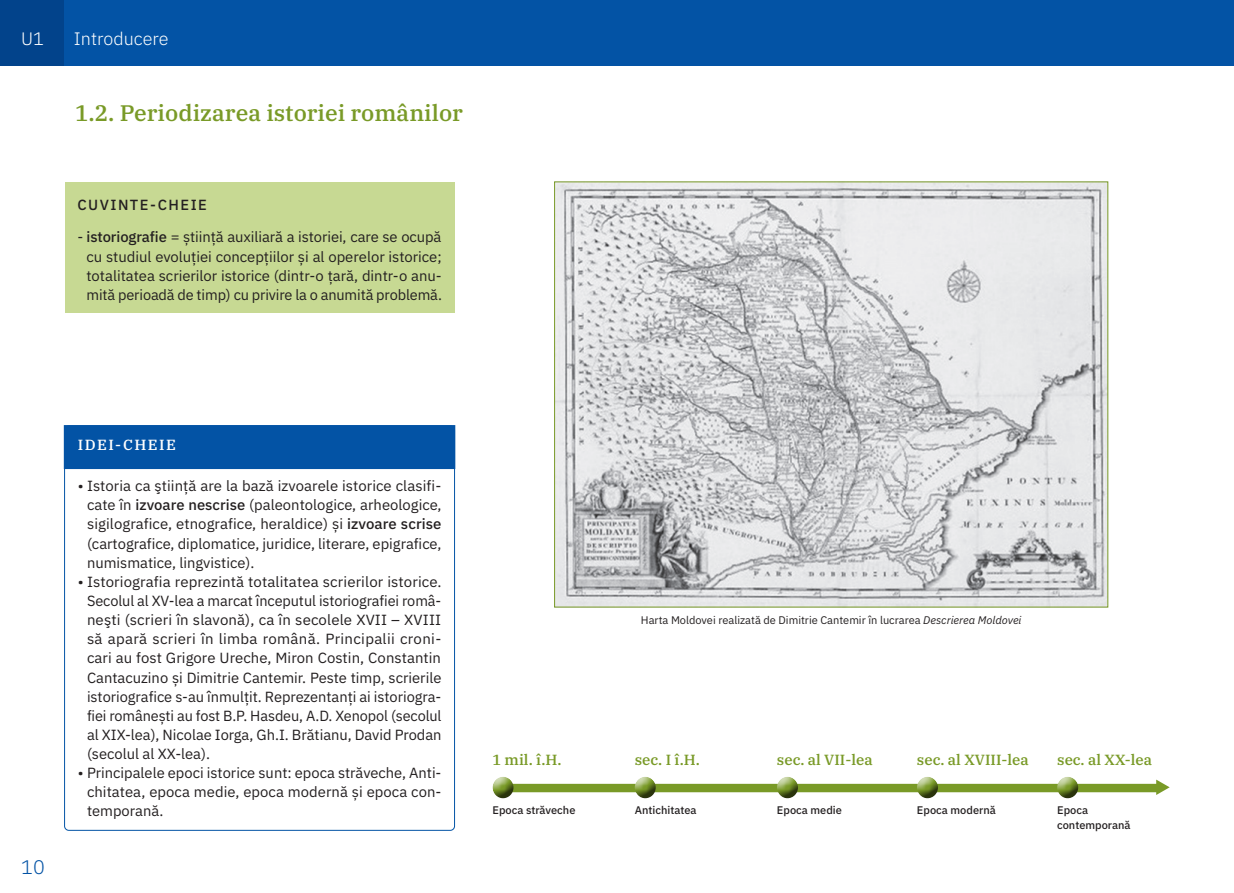
<style>
.page{position:relative;width:1234px;height:893px;background:#fff}
.page>*{position:absolute;margin:0;border:0;box-sizing:border-box;transform-origin:0 0}
.t1{font:500 22.5px "IBM Plex Serif";color:#799a27}
.t2{font:300 19.65px "IBM Plex Sans";color:#0353a5}
.t3{font:300 18px "IBM Plex Sans";color:#fff}
.t4{font:14.7px/19.2px "IBM Plex Sans";color:#231f20;text-align:justify}
.t5{font:500 14.7px "IBM Plex Serif";color:#799a27}
.t6{font:500 14.7px "IBM Plex Sans";letter-spacing:.1em;color:#231f20}
.t7{font:500 14.7px "IBM Plex Serif";letter-spacing:.1em;color:#fff}
.t8{font:10.95px "IBM Plex Sans";color:#231f20}
.t9{font:500 10.95px/14.4px "IBM Plex Sans";color:#231f20}
.s1{font-weight:500}
.s2{font-style:italic}
</style>
<div class="page">
<div style="left:0;top:0;width:1233px;height:66px;background:#0353a5"></div>
<div style="left:0;top:0;width:64px;height:66px;background:#02438b"></div>
<hr style="left:1233px;top:0;width:1px;height:66px;background:#96bc33">
<div style="left:65px;top:182px;width:389px;height:131px;background:#c7d993"></div>
<div style="left:64px;top:425px;width:391px;height:44px;background:#0353a5"></div>
<svg style="left:515px;top:780px;width:654px;height:15px"></svg>
<div style="left:634px;top:775px;width:24px;height:17px;background:#fff;opacity:.75"></div>
<div style="left:634px;top:779px;width:24px;height:20px;background:#231f20;opacity:.75"></div>
<div style="left:492px;top:775px;width:23px;height:17px;background:#fff;opacity:.75"></div>
<div style="left:492px;top:779px;width:23px;height:20px;background:#231f20;opacity:.75"></div>
<div style="left:776px;top:775px;width:24px;height:17px;background:#fff;opacity:.75"></div>
<div style="left:776px;top:779px;width:24px;height:20px;background:#231f20;opacity:.75"></div>
<div style="left:916px;top:775px;width:24px;height:17px;background:#fff;opacity:.75"></div>
<div style="left:916px;top:779px;width:24px;height:20px;background:#231f20;opacity:.75"></div>
<div style="left:1056px;top:775px;width:24px;height:17px;background:#fff;opacity:.75"></div>
<div style="left:1056px;top:779px;width:24px;height:20px;background:#231f20;opacity:.75"></div>
<img style="left:556px;top:184px;width:549px;height:421px">
<p class="t3" style="left:21px;top:25px;width:24px">U1</p>
<p class="t3" style="left:74px;top:25px;width:96px">Introducere</p>
<h1 class="t1" style="left:75px;top:96px;width:389px">1.2. Periodizarea istoriei românilor</h1>
<p class="t6" style="left:77px;top:194px;width:131px">CUVINTE-CHEIE</p>
<p class="t4" style="left:86px;top:226px;width:357px;text-indent:-9px">- <span class="s1">istoriografie</span> = știință auxiliară a istoriei, care se ocupă cu studiul evoluției concepțiilor și al operelor istorice; totalitatea scrierilor istorice (dintr-o țară, dintr-o anu&shy;mită perioadă de timp) cu privire la o anumită problemă.</p>
<h2 class="t2" style="left:21px;top:852px;width:25px">10</h2>
<p class="t7" style="left:78px;top:434px;width:100px">IDEI-CHEIE</p>
<p class="t4" style="left:87px;top:475px;width:356px;text-indent:-9px">• Istoria ca ştiinţă are la bază izvoarele istorice clasifi&shy;cate în <span class="s1">izvoare nescrise</span> (paleontologice, arheologice, sigilografice, etnografice, heraldice) și <span class="s1">izvoare scrise </span>(cartografice, diplomatice, juridice, literare, epigrafice, numismatice, lingvistice).</p>
<p class="t4" style="left:87px;top:571px;width:356px;text-indent:-9px">• Istoriografia reprezintă totalitatea scrierilor istorice.<br>Secolul al XV-lea a marcat începutul istoriografiei româ&shy;neşti (scrieri în slavonă), ca în secolele XVII – XVIII să apară scrieri în limba română. Principalii croni&shy;cari au fost Grigore Ureche, Miron Costin, Constantin Cantacuzino și Dimitrie Cantemir. Peste timp, scrierile istoriografice s-au înmulțit. Reprezentanți ai istoriogra&shy;fiei românești au fost B.P. Hasdeu, A.D. Xenopol (secolul al XIX-lea), Nicolae Iorga, Gh.I. Brătianu, David Prodan (secolul al XX-lea).</p>
<p class="t4" style="left:87px;top:762px;width:356px;text-indent:-9px">• Principalele epoci istorice sunt: epoca străveche, Anti&shy;chitatea, epoca medie, epoca modernă și epoca con&shy;temporană.</p>
<p class="t8" style="left:640px;top:612px;width:382px">Harta Moldovei realizată de Dimitrie Cantemir în lucrarea <span class="s2">Descrierea Moldovei</span></p>
<p class="t5" style="left:492px;top:748px;width:71px">1 mil. î.H.</p>
<p class="t5" style="left:634px;top:748px;width:67px">sec. I î.H.</p>
<p class="t5" style="left:776px;top:748px;width:97px">sec. al VII-lea</p>
<p class="t5" style="left:916px;top:748px;width:113px">sec. al XVIII-lea</p>
<p class="t5" style="left:1056px;top:748px;width:97px">sec. al XX-lea</p>
<p class="t9" style="left:492px;top:802px;width:84px">Epoca străveche</p>
<p class="t9" style="left:634px;top:802px;width:63px">Antichitatea</p>
<p class="t9" style="left:776px;top:802px;width:66px">Epoca medie</p>
<p class="t9" style="left:916px;top:802px;width:80px">Epoca modernă</p>
<p class="t9" style="left:1056px;top:802px;width:75px">Epoca contemporană</p>
</div>
